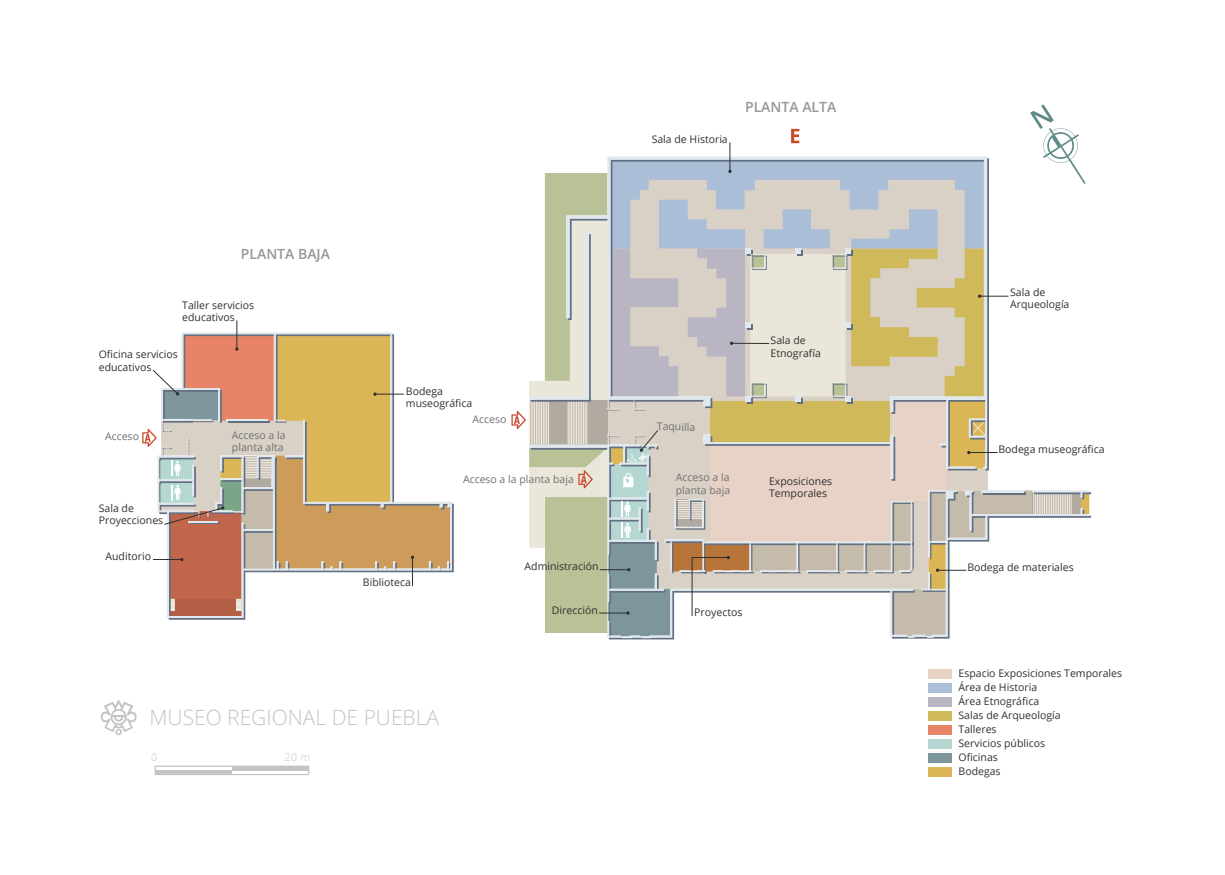
<style>
.page{position:relative;width:1225px;height:875px;background:#fff}
.page>*{position:absolute;margin:0;border:0;box-sizing:border-box;transform-origin:0 0}
.t1{font:300 21px "Open Sans";color:#c4c4c4}
.t2{font:600 14px "Open Sans";color:#989797}
.t3{font:10.5px/12.2px "Open Sans";color:#30302f}
.t4{font:10.5px/14px "Open Sans";color:#32302f}
.t5{font:10.5px/12.6px "Open Sans";color:#6f7073}
.t6{font:300 10.5px "Open Sans";color:#c4c4c4}
</style>
<div class="page">
<div style="left:929px;top:739px;width:23px;height:9px;background:#b4d8d1"></div>
<div style="left:929px;top:725px;width:23px;height:9px;background:#e78467"></div>
<div style="left:929px;top:711px;width:23px;height:9px;background:#cfb95a"></div>
<div style="left:928px;top:697px;width:24px;height:9px;background:#bab5c3"></div>
<div style="left:929px;top:683px;width:23px;height:10px;background:#abbed8"></div>
<div style="left:929px;top:669px;width:23px;height:10px;background:#e7d2c5"></div>
<div style="left:928px;top:767px;width:24px;height:9px;background:#dab656"></div>
<div style="left:928px;top:753px;width:24px;height:9px;background:#7d969c"></div>
<svg style="left:142px;top:320px;width:308px;height:296px"></svg>
<svg style="left:511px;top:104px;width:580px;height:532px"></svg>
<div style="left:155px;top:766px;width:154px;height:9px;border:1px solid #c4c4c4"></div>
<hr style="left:232px;top:766px;width:77px;height:4px;background:#c4c4c4">
<div style="left:155px;top:770px;width:77px;height:5px;background:#c4c4c4"></div>
<svg style="left:100px;top:699px;width:37px;height:36px"></svg>
<h2 class="t2" style="left:241px;top:244px;width:91px">PLANTA BAJA</h2>
<p class="t3" style="left:182px;top:299px;width:73px">Taller servicios educativos</p>
<p class="t3" style="left:99px;top:348px;width:81px">Oficina servicios educativos</p>
<p class="t5" style="left:105px;top:430px;width:35px">Acceso</p>
<p class="t3" style="left:99px;top:502px;width:66px">Sala de<br>Proyecciones</p>
<p class="t3" style="left:106px;top:549px;width:47px">Auditorio</p>
<p class="t5" style="left:232px;top:428px;width:55px">Acceso a la planta alta</p>
<p class="t3" style="left:406px;top:385px;width:68px">Bodega museográfica</p>
<p class="t5" style="left:473px;top:413px;width:35px">Acceso</p>
<p class="t5" style="left:463px;top:473px;width:112px">Acceso a la planta baja</p>
<p class="t3" style="left:363px;top:576px;width:49px">Biblioteca</p>
<p class="t3" style="left:525px;top:559px;width:75px">Administración</p>
<p class="t3" style="left:552px;top:604px;width:47px">Dirección</p>
<h1 class="t1" style="left:149px;top:703px;width:291px">MUSEO REGIONAL DE PUEBLA</h1>
<p class="t6" style="left:151px;top:750px;width:7px">0</p>
<p class="t6" style="left:285px;top:750px;width:27px">20 m</p>
<p class="t3" style="left:652px;top:132px;width:78px">Sala de Historia</p>
<h2 class="t2" style="left:745px;top:98px;width:93px">PLANTA ALTA</h2>
<p class="t5" style="left:657px;top:420px;width:40px">Taquilla</p>
<p class="t5" style="left:676px;top:471px;width:56px">Acceso a la planta baja</p>
<p class="t3" style="left:771px;top:334px;width:52px">Sala de<br>Etnografía</p>
<p class="t3" style="left:769px;top:474px;width:65px">Exposiciones<br>Temporales</p>
<p class="t3" style="left:694px;top:606px;width:50px">Proyectos</p>
<p class="t3" style="left:1010px;top:286px;width:61px">Sala de<br>Arqueología</p>
<p class="t3" style="left:999px;top:442px;width:108px">Bodega museográfica</p>
<p class="t3" style="left:967px;top:561px;width:108px">Bodega de materiales</p>
<p class="t4" style="left:959px;top:666px;width:165px">Espacio Exposiciones Temporales<br>Área de Historia<br>Área Etnográfica<br>Salas de Arqueología<br>Talleres<br>Servicios públicos<br>Oficinas<br>Bodegas</p>
</div>
